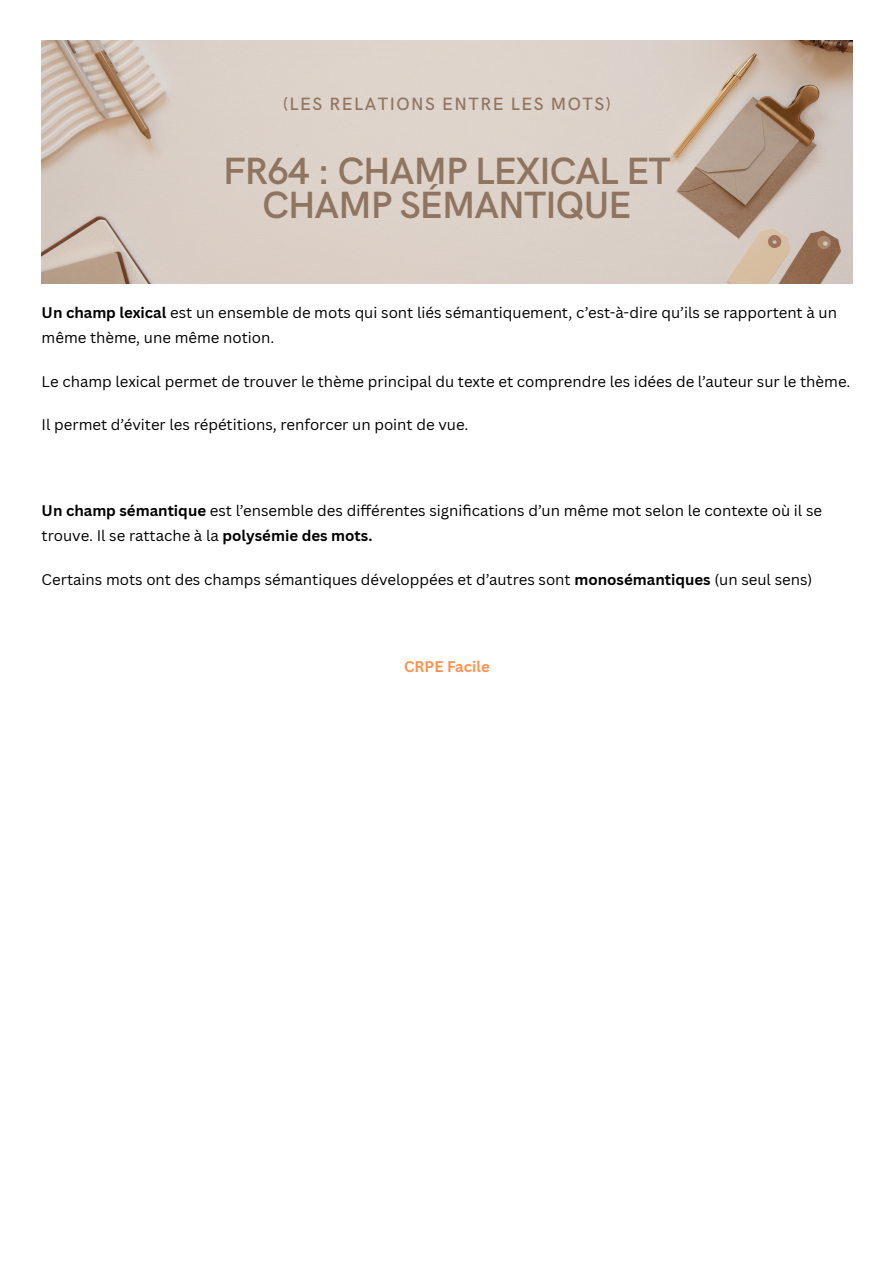
<style>
.page{position:relative;width:894px;height:1263px;background:#fff}
.page>*{position:absolute;margin:0;border:0;box-sizing:border-box;transform-origin:0 0}
.t1{font:600 38.1px/34px "HK Grotesk";letter-spacing:-.025em;color:#8f7460;text-align:center}
.t2{font:500 17.85px "HK Grotesk";letter-spacing:.08em;color:#8f7460}
.t3{font:15px/24.8px "Canva Sans";color:#000}
.t4{font:700 15px "Canva Sans";color:#ff914d}
.s1{font-weight:700}
</style>
<div class="page">
<img style="left:42px;top:40px;width:810px;height:244px">
<p class="t2" style="left:283px;top:94px;width:329px">(LES RELATIONS ENTRE LES MOTS)</p>
<p class="t1" style="left:223px;top:155px;width:449px">FR64 : CHAMP LEXICAL ET<br>CHAMP SÉMANTIQUE</p>
<h1 class="t3" style="left:42px;top:300px;width:796px"><span class="s1">Un champ lexical</span> est un ensemble de mots qui sont liés sémantiquement, c’est-à-dire qu’ils se rapportent à un même thème, une même notion.</h1>
<p class="t3" style="left:42px;top:369px;width:809px">Le champ lexical permet de trouver le thème principal du texte et comprendre les idées de l’auteur sur le thème.</p>
<p class="t3" style="left:42px;top:412px;width:428px">Il permet d’éviter les répétitions, renforcer un point de vue.</p>
<h1 class="t3" style="left:42px;top:498px;width:781px"><span class="s1">Un champ sémantique</span> est l’ensemble des différentes significations d’un même mot selon le contexte où il se trouve. Il se rattache à la <span class="s1">polysémie des mots.</span></h1>
<p class="t3" style="left:42px;top:567px;width:772px">Certains mots ont des champs sémantiques développées et d’autres sont <span class="s1">monosémantiques</span> (un seul sens)</p>
<h1 class="t4" style="left:404px;top:656px;width:87px">CRPE Facile</h1>
</div>
